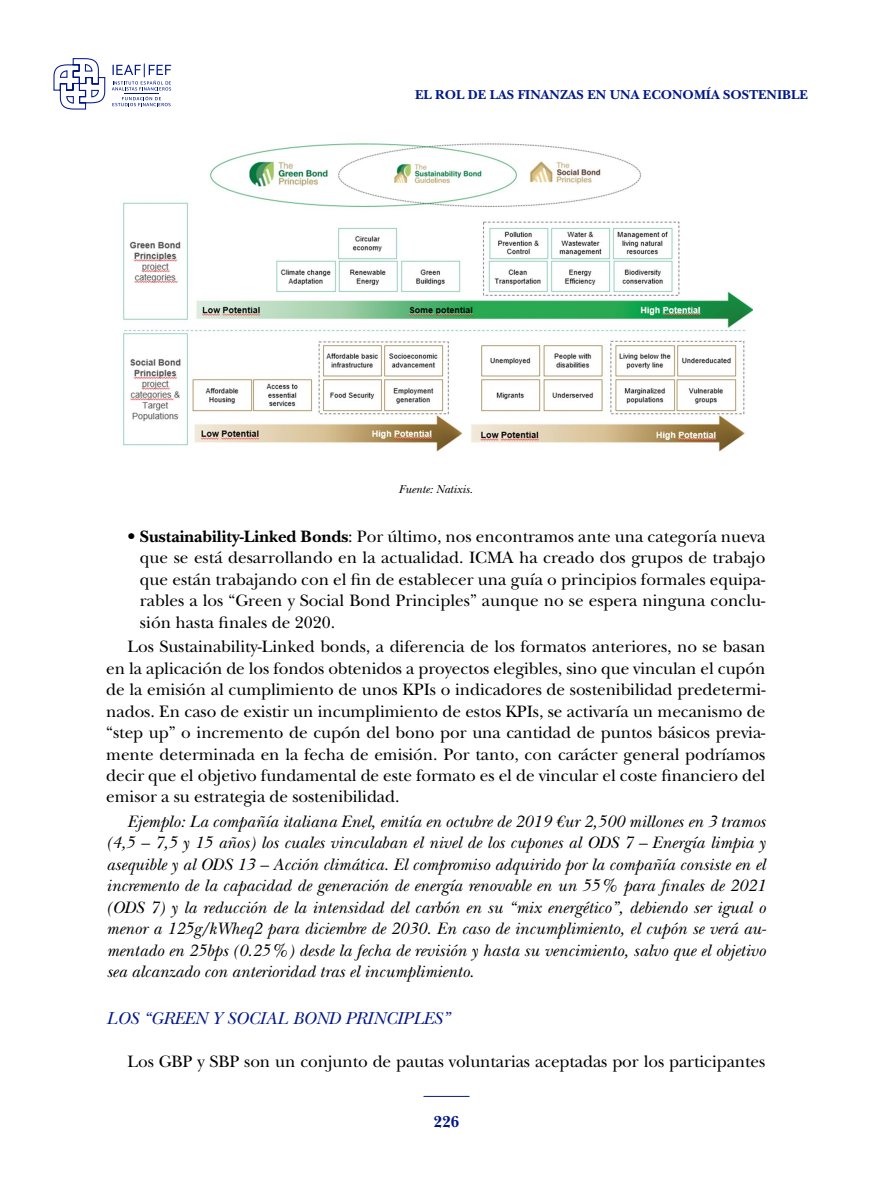
<style>
.page{position:relative;width:893px;height:1191px;background:#fff}
.page>*{position:absolute;margin:0;border:0;box-sizing:border-box;transform-origin:0 0}
.t1{font:italic 18px "New Baskerville Std";color:#001789}
.t2{font:17.25px/21.5px "New Baskerville Std";letter-spacing:-.005em;color:#000;text-align:justify}
.t3{font:italic 17.25px/21.5px "New Baskerville Std";color:#000;text-align:justify}
.t4{font:700 16.5px "New Baskerville Std";color:#001789}
.t5{font:700 13.5px "New Baskerville Std";color:#001789}
.t6{font:italic 12px "New Baskerville Std";letter-spacing:-.005em;color:#000}
.s1{font-weight:700}
</style>
<div class="page">
<hr style="left:423px;top:1096px;width:46px;height:1px;background:#001789">
<svg style="left:53px;top:58px;width:53px;height:52px"></svg>
<svg style="left:112px;top:64px;width:59px;height:26px"></svg>
<svg style="left:112px;top:96px;width:59px;height:10px"></svg>
<hr style="left:124px;top:93px;width:35px;height:1px;background:#001789">
<img style="left:123px;top:143px;width:629px;height:309px">
<p class="t5" style="left:415px;top:87px;width:394px">EL ROL DE LAS FINANZAS EN UNA ECONOMÍA SOSTENIBLE</p>
<p class="t6" style="left:399px;top:482px;width:75px">Fuente: Natixis.</p>
<p class="t2" style="left:140px;top:525px;width:627px;text-indent:-12px">• <span class="s1">Sustainability-Linked Bonds</span>: Por último, nos encontramos ante una categoría nueva que se está desarrollando en la actualidad. ICMA ha creado dos grupos de trabajo que están trabajando con el fin de establecer una guía o principios formales equipa&shy;rables a los “Green y Social Bond Principles” aunque no se espera ninguna conclu&shy;sión hasta finales de 2020.</p>
<p class="t2" style="left:106px;top:636px;width:661px;text-indent:21px">Los Sustainability-Linked bonds, a diferencia de los formatos anteriores, no se basan en la aplicación de los fondos obtenidos a proyectos elegibles, sino que vinculan el cupón de la emisión al cumplimiento de unos KPIs o indicadores de sostenibilidad predetermi&shy;nados. En caso de existir un incumplimiento de estos KPIs, se activaría un mecanismo de “step up” o incremento de cupón del bono por una cantidad de puntos básicos previa&shy;mente determinada en la fecha de emisión. Por tanto, con carácter general podríamos decir que el objetivo fundamental de este formato es el de vincular el coste financiero del emisor a su estrategia de sostenibilidad.</p>
<p class="t3" style="left:106px;top:810px;width:662px;text-indent:21px">Ejemplo: La compañía italiana Enel, emitía en octubre de 2019 €ur 2,500 millones en 3 tramos (4,5 – 7,5 y 15 años) los cuales vinculaban el nivel de los cupones al ODS 7 – Energía limpia y asequible y al ODS 13 – Acción climática. El compromiso adquirido por la compañía consiste en el incremento de la capacidad de generación de energía renovable en un 55% para finales de 2021 (ODS 7) y la reducción de la intensidad del carbón en su “mix energético”, debiendo ser igual o menor a 125g/kWheq2 para diciembre de 2030. En caso de incumplimiento, el cupón se verá au&shy;mentado en 25bps (0.25%) desde la fecha de revisión y hasta su vencimiento, salvo que el objetivo sea alcanzado con anterioridad tras el incumplimiento.</p>
<p class="t1" style="left:106px;top:1007px;width:345px">LOS “GREEN Y SOCIAL BOND PRINCIPLES”</p>
<p class="t2" style="left:128px;top:1050px;width:639px">Los GBP y SBP son un conjunto de pautas voluntarias aceptadas por los participantes</p>
<p class="t4" style="left:434px;top:1112px;width:27px">226</p>
</div>
